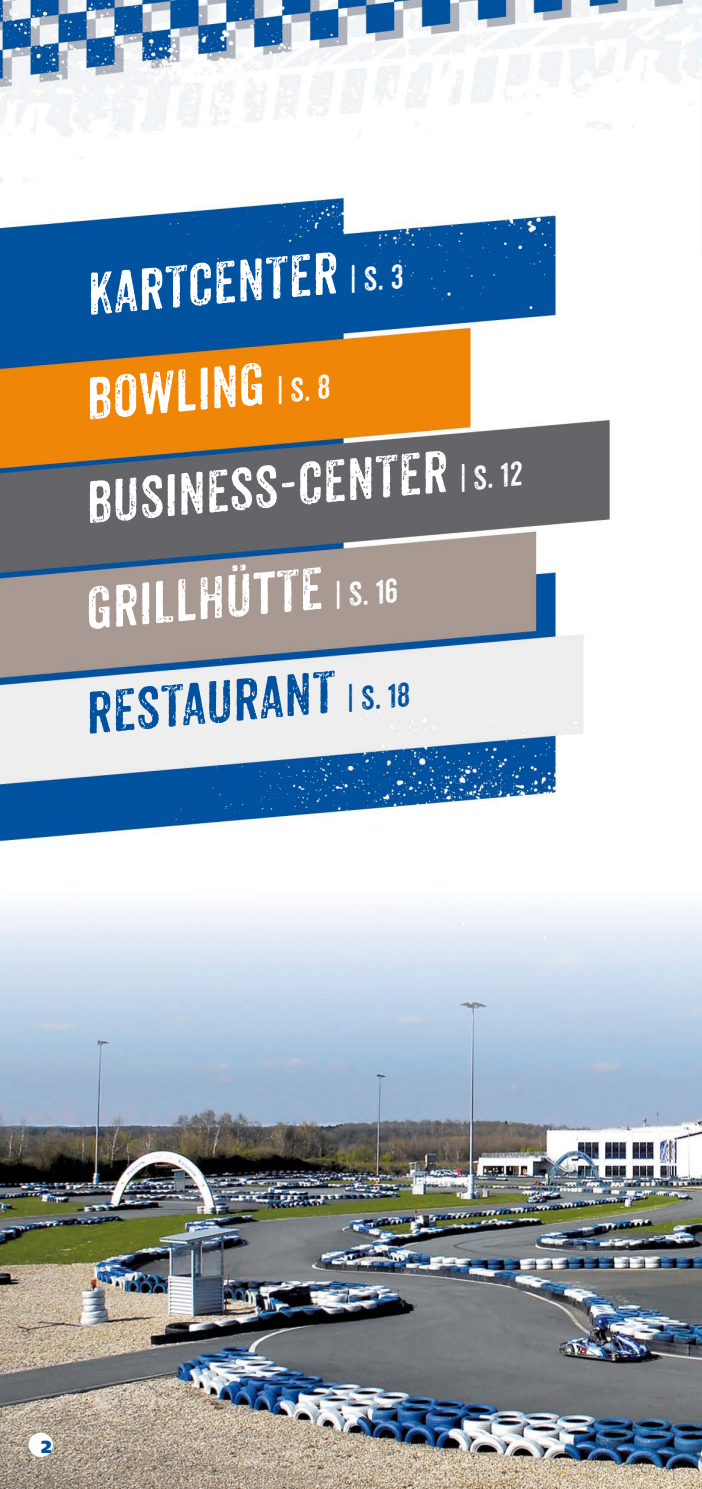
<style>
.page{position:relative;width:702px;height:1489px;background:#fff}
.page>*{position:absolute;margin:0;border:0;box-sizing:border-box;transform-origin:0 0}
.t1{font:57.5px "Anodyne";color:#fff}
.t2{font:57.5px "Anodyne";color:#00519e}
.t3{font:900 17.5px "Frutiger";color:#00519e}
.s1{font-size:32.5px}
</style>
<div class="page">
<img style="left:0;top:0;width:702px;height:1488px">
<div style="left:29px;top:1432px;width:24px;height:24px;background:#fff;border-radius:50%"></div>
<p class="t1" style="left:83px;top:260px;width:318px;rotate:-5deg">KARTCENTER <span class="s1">| S. 3</span></p>
<p class="t1" style="left:82px;top:364px;width:246px;rotate:-5deg">BOWLING <span class="s1">| S. 8</span></p>
<p class="t1" style="left:82px;top:468px;width:439px;rotate:-5deg">BUSINESS -CENTER <span class="s1">| S. 12</span></p>
<p class="t1" style="left:82px;top:574px;width:314px;rotate:-5deg">GRILL HÜTT E <span class="s1">| S. 16</span></p>
<p class="t2" style="left:82px;top:678px;width:326px;rotate:-5deg">RESTAURANT <span class="s1">| S. 18</span></p>
<p class="t3" style="left:41px;top:1436px;width:12px">2</p>
</div>
